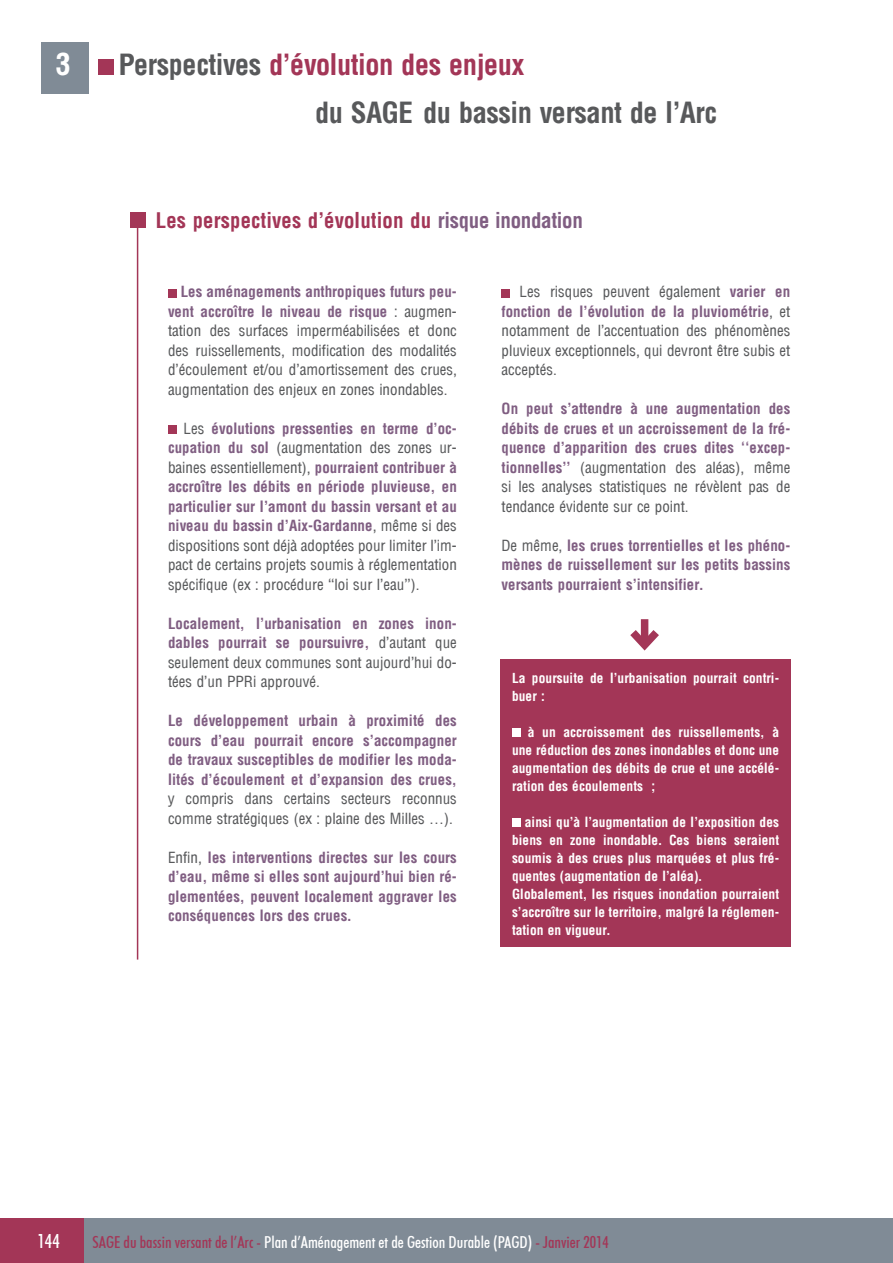
<style>
.page{position:relative;width:893px;height:1263px;background:#fff}
.page>*{position:absolute;margin:0;border:0;box-sizing:border-box;transform-origin:0 0}
.t1{font:700 30px "Arena Condensed";color:#fff}
.t2{font:700 28.5px/48px "Arena Condensed";letter-spacing:-.02em;color:#58595b}
.t3{font:700 21px "Arena Condensed";color:#a33657}
.t4{font:500 condensed 19.5px "Futura BT";color:#fff}
.t5{font:500 condensed 16.5px "Futura BT";color:#fff}
.t6{font:15px/19.5px "Arena Condensed";color:#58595b;text-align:justify}
.t7{font:700 15px/19.5px "Arena Condensed";color:#805e82;text-align:justify}
.t8{font:700 13.5px/18px "Arena Condensed";color:#fff}
.s1{color:#a33657}
.s2{color:#805e82}
.s3{font-weight:700;color:#805e82}
.s4{font-weight:400;color:#58595b}
</style>
<div class="page">
<div style="left:83px;top:1219px;width:810px;height:44px;background:#808b96"></div>
<div style="left:0;top:1219px;width:83px;height:44px;background:#a33657"></div>
<div style="left:168px;top:289px;width:8px;height:8px;background:#a33657"></div>
<div style="left:168px;top:425px;width:8px;height:9px;background:#a33657"></div>
<div style="left:501px;top:289px;width:9px;height:8px;background:#a33657"></div>
<div style="left:500px;top:659px;width:291px;height:287px;background:#a33657"></div>
<div style="left:512px;top:729px;width:8px;height:8px;background:#fff"></div>
<div style="left:512px;top:819px;width:8px;height:8px;background:#fff"></div>
<div style="left:641px;top:619px;width:7px;height:26px;background:#a33657"></div>
<svg style="left:630px;top:622px;width:29px;height:29px"></svg>
<div style="left:41px;top:42px;width:48px;height:51px;background:#808b96"></div>
<div style="left:98px;top:59px;width:15px;height:16px;background:#a33657"></div>
<div style="left:130px;top:212px;width:15px;height:16px;background:#a33657"></div>
<hr style="left:137px;top:217px;width:1px;height:743px;background:#a33657">
<h1 class="t1" style="left:56px;top:45px;width:17px">3</h1>
<h2 class="t2" style="left:315px;top:40px;width:403px;text-indent:-196px">Perspectives <span class="s1">d’évolution des enjeux<br></span>du SAGE du bassin versant de l’Arc</h2>
<h3 class="t3" style="left:156px;top:207px;width:429px">Les perspectives d’évolution du <span class="s2">risque inondation</span></h3>
<p class="t6" style="left:168px;top:282px;width:290px;text-indent:13px"><span class="s3">Les aménagements anthropiques futurs peu&shy;vent accroître le niveau de risque</span> : augmen&shy;tation des surfaces imperméabilisées et donc des ruissellements, modification des modalités d’écoulement et/ou d’amortissement des crues, augmentation des enjeux en zones inondables.</p>
<p class="t6" style="left:168px;top:419px;width:290px;text-indent:16px">Les <span class="s3">évolutions pressenties en terme d’oc&shy;cupation du sol</span> (augmentation des zones ur&shy;baines essentiellement), <span class="s3">pourraient contribuer à accroître les débits en période pluvieuse, en particulier sur l’amont du bassin versant et au niveau du bassin d’Aix-Gardanne</span>, même si des dispositions sont déjà adoptées pour limiter l’im&shy;pact de certains projets soumis à réglementation spécifique (ex : procédure ‘‘loi sur l’eau’’).</p>
<p class="t6" style="left:168px;top:614px;width:290px"><span class="s3">Localement, l’urbanisation en zones inon&shy;dables pourrait se poursuivre,</span> d’autant que seulement deux communes sont aujourd’hui do&shy;tées d’un PPRi approuvé.</p>
<p class="t7" style="left:168px;top:711px;width:290px">Le développement urbain à proximité des cours d’eau pourrait encore s’accompagner de travaux susceptibles de modifier les moda&shy;lités d’écoulement et d’expansion des crues,</p>
<p class="t6" style="left:168px;top:789px;width:290px">y compris dans certains secteurs reconnus comme stratégiques (ex : plaine des Milles …).</p>
<p class="t7" style="left:168px;top:848px;width:290px"><span class="s4">Enfin,</span> les interventions directes sur les cours d’eau, même si elles sont aujourd’hui bien ré&shy;glementées, peuvent localement aggraver les conséquences lors des crues.</p>
<p class="t6" style="left:501px;top:282px;width:290px;text-indent:18px">Les risques peuvent également <span class="s3">varier en fonction de l’évolution de la pluviométrie</span>, et notamment de l’accentuation des phénomènes pluvieux exceptionnels, qui devront être subis et acceptés.</p>
<p class="t7" style="left:501px;top:399px;width:290px">On peut s’attendre à une augmentation des débits de crues et un accroissement de la fré&shy;quence d’apparition des crues dites ‘‘excep&shy;tionnelles’’ <span class="s4">(augmentation des aléas), même si les analyses statistiques ne révèlent pas de tendance évidente sur ce point.</span></p>
<p class="t7" style="left:501px;top:536px;width:290px"><span class="s4">De même,</span> les crues torrentielles et les phéno&shy;mènes de ruissellement sur les petits bassins versants pourraient s’intensifier.</p>
<p class="t8" style="left:512px;top:669px;width:269px">La poursuite de l’urbanisation pourrait contri&shy;buer :</p>
<p class="t8" style="left:512px;top:723px;width:269px;text-align:justify;text-indent:16px">à un accroissement des ruissellements, à une réduction des zones inondables et donc une augmentation des débits de crue et une accélé&shy;ration des écoulements ;</p>
<p class="t8" style="left:512px;top:813px;width:269px;text-indent:13px">ainsi qu’à l’augmentation de l’exposition des biens en zone inondable. Ces biens seraient soumis à des crues plus marquées et plus fré&shy;quentes (augmentation de l’aléa).<br>Globalement, les risques inondation pourraient s’accroître sur le territoire, malgré la réglemen&shy;tation en vigueur.</p>
<h3 class="t4" style="left:37px;top:1229px;width:24px">144</h3>
<p class="t5" style="left:92px;top:1232px;width:518px"><span class="s1">SAGE du bassin versant de l’Arc -</span> Plan d’Aménagement et de Gestion Durable (PAGD) <span class="s1">- Janvier 2014</span></p>
</div>
